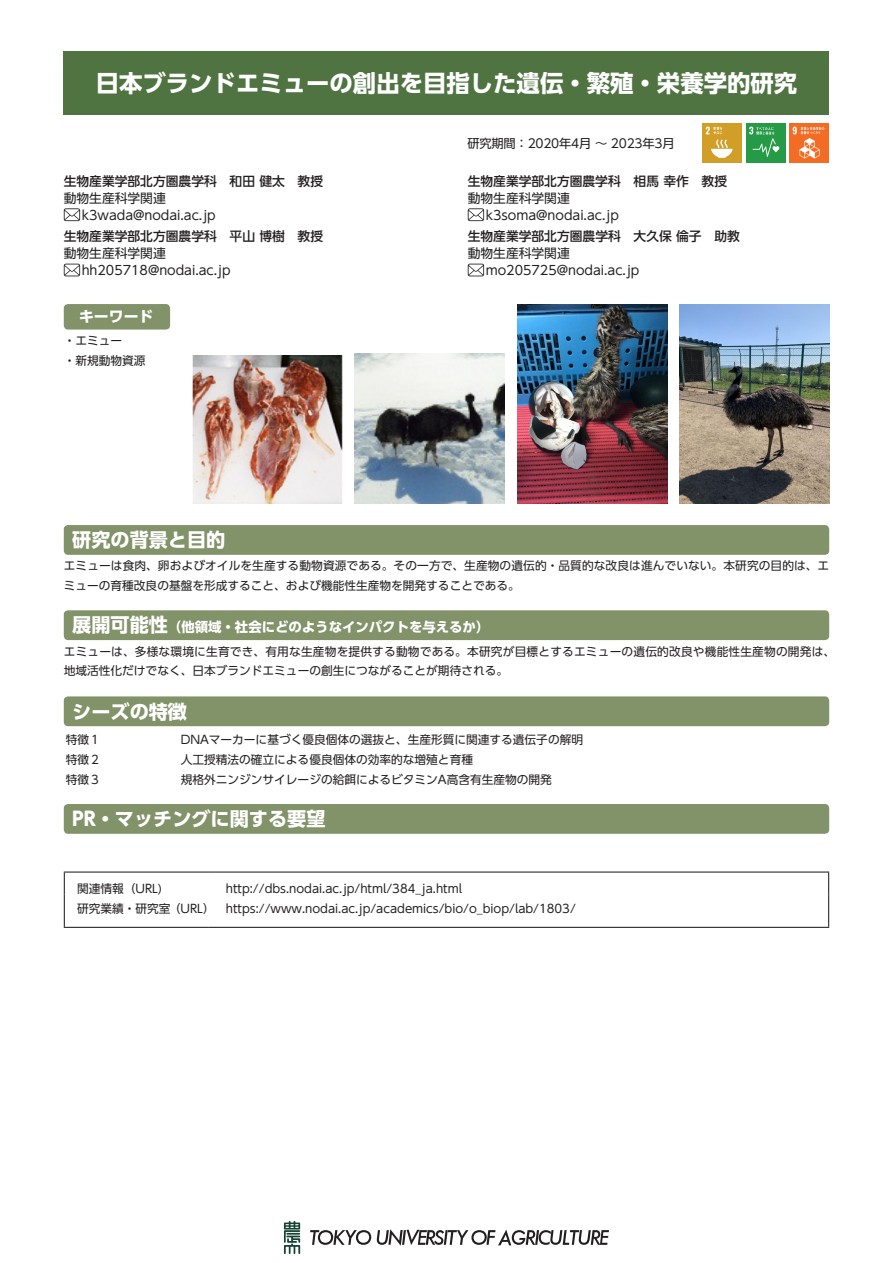
<style>
.page{position:relative;width:893px;height:1263px;background:#fff}
.page>*{position:absolute;margin:0;border:0;box-sizing:border-box;transform-origin:0 0}
.t1{font:700 23.4px "UD Shin Go Pr 6 N";color:#fff}
.t2{font:700 19.2px "UD Shin Go Pr 6 N";color:#fff}
.t3{font:700 14.85px "UD Shin Go Pr 6 N";color:#fff}
.t4{font:700 13.35px "UD Shin Go Pr 6 N";color:#fff}
.t5{font:12.75px/17px "UD Shin Go Pr 6 N";color:#231f20}
.t6{font:500 12.75px "UD Shin Go Pr 6 N";color:#231f20}
.t7{font:12.3px "UD Shin Go Pr 6 N";letter-spacing:-.02em;color:#231f20}
.t8{font:11.7px/20.2px "UD Shin Go Pr 6 N";color:#231f20}
.s1{font-size:19.2px}
</style>
<div class="page">
<svg style="left:284px;top:1221px;width:16px;height:33px"></svg>
<svg style="left:310px;top:1230px;width:61px;height:15px"></svg>
<svg style="left:377px;top:1229px;width:232px;height:17px"></svg>
<svg style="left:64px;top:208px;width:16px;height:13px"></svg>
<svg style="left:64px;top:264px;width:16px;height:12px"></svg>
<svg style="left:468px;top:208px;width:16px;height:13px"></svg>
<svg style="left:468px;top:264px;width:16px;height:12px"></svg>
<div style="left:64px;top:304px;width:106px;height:26px;background:#829269;border-radius:4px"></div>
<img style="left:193px;top:355px;width:150px;height:149px">
<img style="left:355px;top:354px;width:150px;height:150px">
<img style="left:517px;top:304px;width:150px;height:200px">
<img style="left:679px;top:304px;width:150px;height:200px">
<div style="left:64px;top:525px;width:765px;height:30px;background:#829269;border-radius:4px"></div>
<div style="left:64px;top:610px;width:765px;height:30px;background:#829269;border-radius:4px"></div>
<div style="left:64px;top:696px;width:765px;height:30px;background:#829269;border-radius:4px"></div>
<div style="left:64px;top:804px;width:765px;height:30px;background:#829269;border-radius:4px"></div>
<hr style="left:64px;top:871px;width:145px;height:1px;background:#231f20">
<svg style="left:64px;top:872px;width:1px;height:22px"></svg>
<hr style="left:209px;top:871px;width:620px;height:1px;background:#231f20">
<svg style="left:828px;top:872px;width:1px;height:22px"></svg>
<hr style="left:64px;top:894px;width:1px;height:33px;background:#231f20">
<hr style="left:828px;top:894px;width:1px;height:33px;background:#231f20">
<hr style="left:64px;top:927px;width:145px;height:1px;background:#231f20">
<hr style="left:209px;top:927px;width:620px;height:1px;background:#231f20">
<div style="left:64px;top:51px;width:765px;height:64px;background:#4f7441"></div>
<div style="left:703px;top:123px;width:39px;height:40px;background:#d19f28"></div>
<svg style="left:711px;top:140px;width:22px;height:18px"></svg>
<svg style="left:705px;top:127px;width:17px;height:7px"></svg>
<div style="left:746px;top:123px;width:40px;height:40px;background:#269b47"></div>
<svg style="left:749px;top:127px;width:31px;height:30px"></svg>
<div style="left:790px;top:123px;width:39px;height:40px;background:#f36c24"></div>
<svg style="left:793px;top:127px;width:31px;height:31px"></svg>
<h1 class="t1" style="left:96px;top:64px;width:703px">日本ブランドエミューの創出を目指した遺伝・繁殖・栄養学的研究</h1>
<p class="t6" style="left:64px;top:170px;width:261px">生物産業学部北方圏農学科　和田 健太　教授</p>
<p class="t5" style="left:82px;top:189px;width:135px;text-indent:-18px">動物生産科学関連k3wada@nodai.ac.jp</p>
<p class="t6" style="left:64px;top:226px;width:261px">生物産業学部北方圏農学科　平山 博樹　教授</p>
<p class="t5" style="left:82px;top:244px;width:150px;text-indent:-18px">動物生産科学関連hh205718@nodai.ac.jp</p>
<p class="t3" style="left:79px;top:305px;width:76px">キーワード</p>
<p class="t8" style="left:64px;top:330px;width:83px">・エミュー<br>・新規動物資源</p>
<p class="t7" style="left:467px;top:133px;width:233px">研究期間：2020年4月〜 2023年3月　　</p>
<p class="t6" style="left:468px;top:170px;width:261px">生物産業学部北方圏農学科　相馬 幸作　教授</p>
<p class="t5" style="left:486px;top:189px;width:135px;text-indent:-18px">動物生産科学関連k3soma@nodai.ac.jp</p>
<p class="t6" style="left:468px;top:226px;width:274px">生物産業学部北方圏農学科　大久保 倫子　助教</p>
<p class="t5" style="left:486px;top:244px;width:155px;text-indent:-18px">動物生産科学関連mo205725@nodai.ac.jp</p>
<h2 class="t2" style="left:72px;top:524px;width:155px">研究の背景と目的</h2>
<p class="t8" style="left:64px;top:556px;width:767px;line-height:19.2px">エミューは食肉、卵およびオイルを生産する動物資源である。その一方で、生産物の遺伝的・品質的な改良は進んでいない。本研究の目的は、エミューの育種改良の基盤を形成すること、および機能性生産物を開発することである。</p>
<p class="t4" style="left:72px;top:616px;width:419px"><span class="s1">展開可能性</span>（他領域・社会にどのようなインパクトを与えるか）</p>
<p class="t8" style="left:64px;top:641px;width:773px;line-height:19.2px">エミューは、多様な環境に生育でき、有用な生産物を提供する動物である。本研究が目標とするエミューの遺伝的改良や機能性生産物の開発は、地域活性化だけでなく、日本ブランドエミューの創生につながることが期待される。</p>
<h2 class="t2" style="left:72px;top:696px;width:116px">シーズの特徴</h2>
<p class="t8" style="left:66px;top:729px;width:37px">特徴１</p>
<p class="t8" style="left:181px;top:729px;width:404px">DNAマーカーに基づく優良個体の選抜と、生産形質に関連する遺伝子の解明</p>
<p class="t8" style="left:66px;top:749px;width:37px">特徴２</p>
<p class="t8" style="left:181px;top:749px;width:294px">人工授精法の確立による優良個体の効率的な増殖と育種</p>
<p class="t8" style="left:66px;top:769px;width:37px">特徴３</p>
<p class="t8" style="left:181px;top:769px;width:373px">規格外ニンジンサイレージの給餌によるビタミンA高含有生産物の開発</p>
<h2 class="t2" style="left:72px;top:803px;width:255px">PR・マッチングに関する要望</h2>
<p class="t8" style="left:77px;top:878px;width:87px">関連情報（URL)</p>
<p class="t8" style="left:77px;top:878px;width:500px;text-indent:149px">http://dbs.nodai.ac.jp/html/384_ja.html<br>研究業績・研究室（URL） https://www.nodai.ac.jp/academics/bio/o_biop/lab/1803/</p>
</div>
